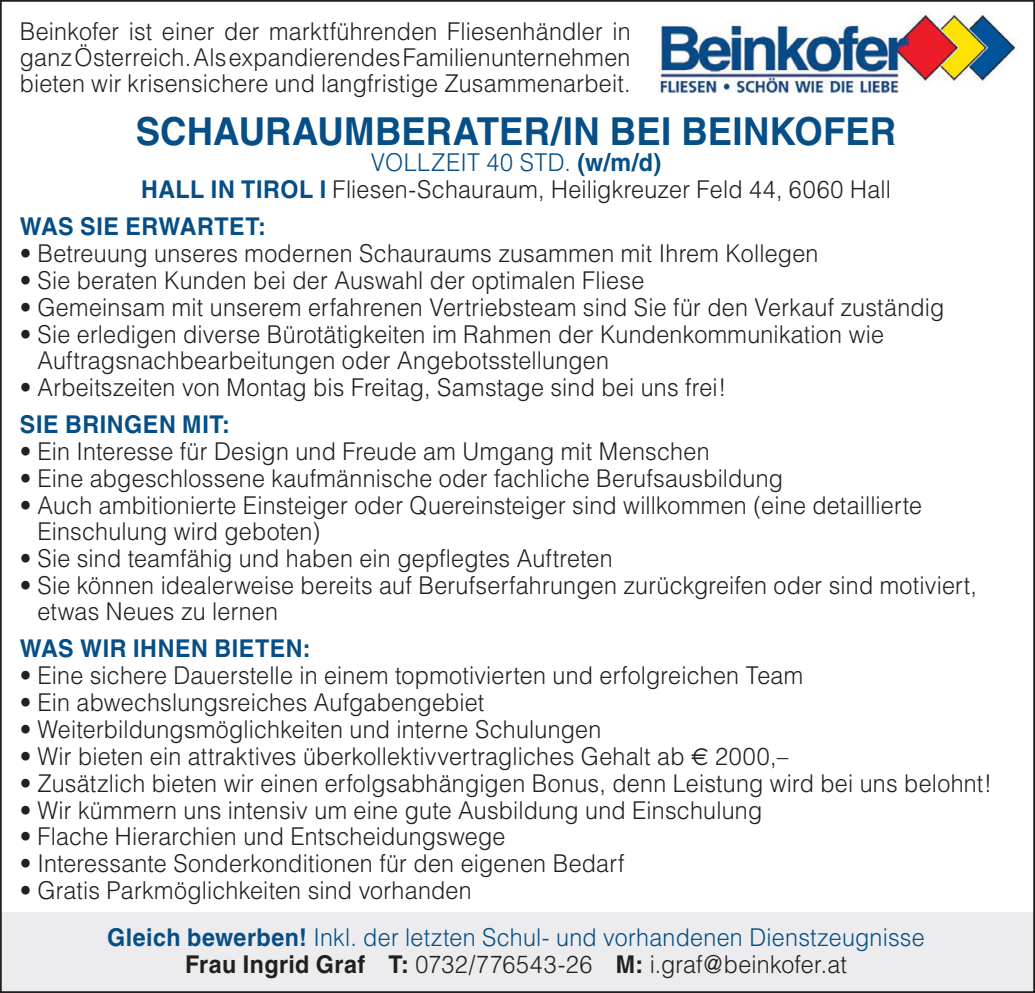
<style>
.page{position:relative;width:1035px;height:993px;background:#fff}
.page>*{position:absolute;margin:0;border:0;box-sizing:border-box;transform-origin:0 0}
.t1{font:700 38.5px "Helvetica";color:#064e86;scale:.95 1}
.t2{font:300 24.5px/26.2px "Helvetica";letter-spacing:.01em;color:#231f20;scale:.95 1}
.t3{font:300 24.5px/46.9px "Helvetica";letter-spacing:.01em;color:#064e86;scale:.95 1}
.t4{font:700 24.5px "Helvetica";letter-spacing:.025em;color:#064e86;scale:.95 1}
.s1{color:#064e86}
.s2{font-weight:700;color:#064e86}
.s3{font-family:"Euro Sans";font-weight:400}
.s4{color:#231f20}
.s5{font-weight:700}
</style>
<div class="page">
<div style="left:0;top:912px;width:1035px;height:80px;background:#ececee"></div>
<img style="left:659px;top:12px;width:357px;height:81px">
<p class="t2" style="left:20px;top:17px;width:644px;text-align:justify">Beinkofer ist einer der marktführenden Fliesenhändler in ganz Österreich. Als expandierendes Familienunternehmen bieten wir krisensichere und langfristige Zusammenarbeit.</p>
<h1 class="t1" style="left:136px;top:108px;width:802px">SCHAURAUMBERATER/IN BEI BEINKOFER</h1>
<p class="t2" style="left:141px;top:148px;width:791px;text-align:center"><span class="s1">VOLLZEIT 40 STD.</span> <span class="s2">(w/m/d)<br>HALL IN TIROL I</span> Fliesen-Schauraum, Heiligkreuzer Feld 44, 6060 Hall</p>
<p class="t4" style="left:20px;top:211px;width:260px">WAS SIE ERWARTET:</p>
<p class="t2" style="left:20px;top:239px;width:842px">• Betreuung unseres modernen Schauraums zusammen mit Ihrem Kollegen</p>
<p class="t2" style="left:20px;top:266px;width:659px">• Sie beraten Kunden bei der Auswahl der optimalen Fliese</p>
<p class="t2" style="left:20px;top:293px;width:974px">• Gemeinsam mit unserem erfahrenen Vertriebsteam sind Sie für den Verkauf zuständig</p>
<p class="t2" style="left:37px;top:320px;width:893px;text-indent:-18px">• Sie erledigen diverse Bürotätigkeiten im Rahmen der Kundenkommunikation wie<br>Auftragsnachbearbeitungen oder Angebotsstellungen</p>
<p class="t2" style="left:20px;top:373px;width:745px">• Arbeitszeiten von Montag bis Freitag, Samstage sind bei uns frei!</p>
<p class="t4" style="left:20px;top:409px;width:223px">SIE BRINGEN MIT:</p>
<p class="t2" style="left:20px;top:437px;width:728px">• Ein Interesse für Design und Freude am Umgang mit Menschen</p>
<p class="t2" style="left:20px;top:464px;width:805px">• Eine abgeschlossene kaufmännische oder fachliche Berufsausbildung</p>
<p class="t2" style="left:37px;top:491px;width:933px;text-indent:-18px">• Auch ambitionierte Einsteiger oder Quereinsteiger sind willkommen (eine detaillierte<br>Einschulung wird geboten)</p>
<p class="t2" style="left:20px;top:544px;width:626px">• Sie sind teamfähig und haben ein gepflegtes Auftreten</p>
<p class="t2" style="left:37px;top:571px;width:990px;text-indent:-18px">• Sie können idealerweise bereits auf Berufserfahrungen zurückgreifen oder sind motiviert, etwas Neues zu lernen</p>
<p class="t4" style="left:20px;top:633px;width:308px">WAS WIR IHNEN BIETEN:</p>
<p class="t2" style="left:20px;top:661px;width:826px">• Eine sichere Dauerstelle in einem topmotivierten und erfolgreichen Team</p>
<p class="t2" style="left:20px;top:688px;width:490px">• Ein abwechslungsreiches Aufgabengebiet</p>
<p class="t2" style="left:20px;top:715px;width:614px">• Weiterbildungsmöglichkeiten und interne Schulungen</p>
<p class="t2" style="left:20px;top:742px;width:811px">• Wir bieten ein attraktives überkollektivvertragliches Gehalt ab <span class="s3">€</span> 2000,–</p>
<p class="t2" style="left:20px;top:769px;width:1024px">• Zusätzlich bieten wir einen erfolgsabhängigen Bonus, denn Leistung wird bei uns belohnt!</p>
<p class="t2" style="left:20px;top:796px;width:783px">• Wir kümmern uns intensiv um eine gute Ausbildung und Einschulung</p>
<p class="t2" style="left:20px;top:823px;width:513px">• Flache Hierarchien und Entscheidungswege</p>
<p class="t2" style="left:20px;top:850px;width:638px">• Interessante Sonderkonditionen für den eigenen Bedarf</p>
<p class="t3" style="left:107px;top:866px;width:862px;text-indent:-87px"><span class="s4">• Gratis Parkmöglichkeiten sind vorhanden<br></span><span class="s5">Gleich bewerben!</span> Inkl. der letzten Schul- und vorhandenen Dienstzeugnisse</p>
<p class="t2" style="left:185px;top:950px;width:698px"><span class="s5">Frau Ingrid Graf T:</span> 0732/776543-26 <span class="s5">M:</span> i.graf@beinkofer.at</p>
</div>
